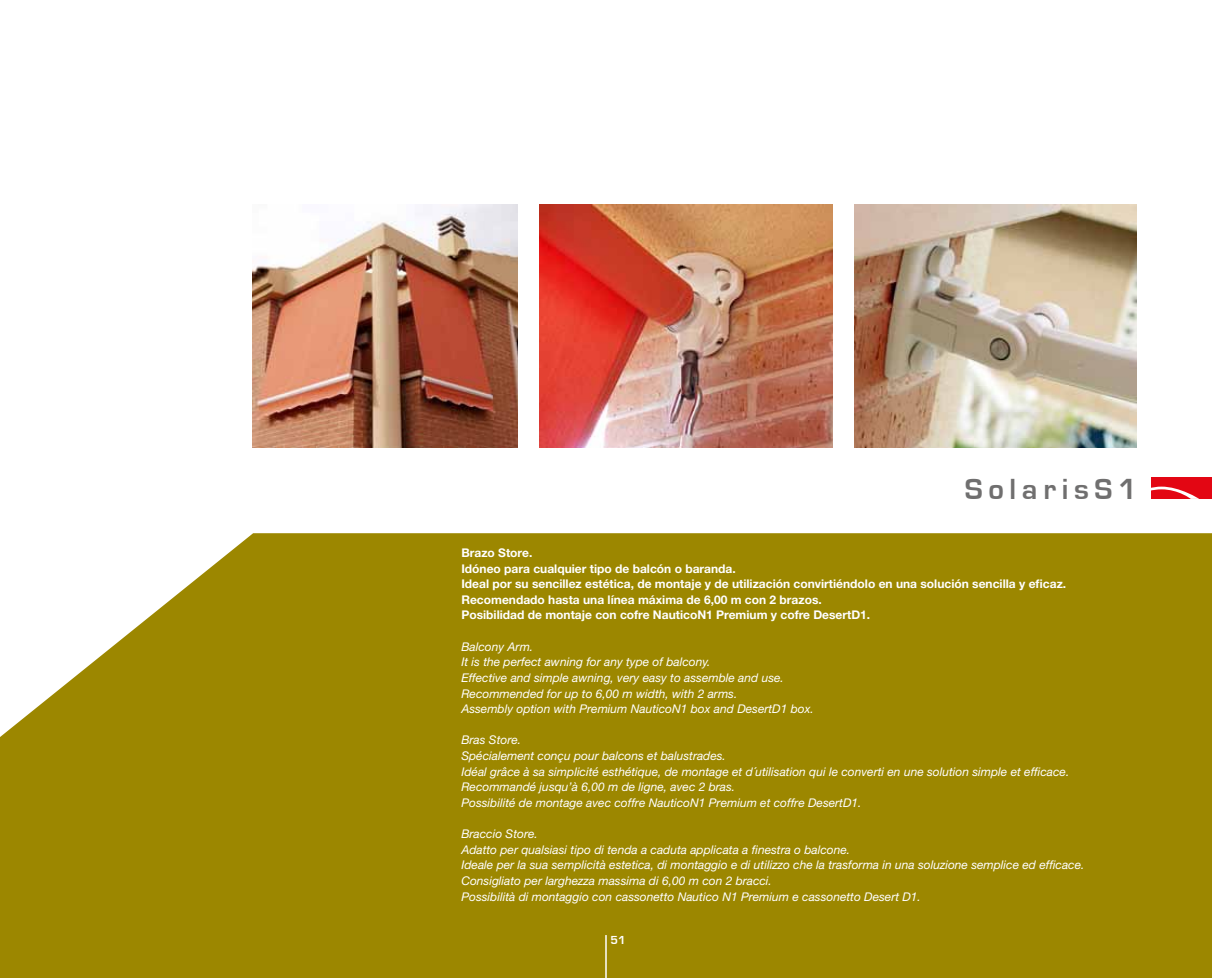
<style>
.page{position:relative;width:1212px;height:978px;background:#fff}
.page>*{position:absolute;margin:0;border:0;box-sizing:border-box;transform-origin:0 0}
.t1{font:700 30px "Eurostile";letter-spacing:.19em;color:#706f6f}
.t2{font:italic 12px/15.6px "Helvetica Neue";color:#fff}
.t3{font:700 12px/15.6px "Helvetica Neue";color:#fff}
.t4{font:700 12px "Eurostile";color:#fff}
</style>
<div class="page">
<div style="left:1151px;top:478px;width:61px;height:21px;background:#e30613"></div>
<svg style="left:1151px;top:487px;width:48px;height:12px"></svg>
<div style="left:0;top:533px;width:1212px;height:445px;background:#9c8700"></div>
<hr style="left:605px;top:935px;width:2px;height:43px;background:#fff">
<img style="left:252px;top:205px;width:266px;height:243px">
<img style="left:539px;top:205px;width:294px;height:243px">
<img style="left:855px;top:205px;width:281px;height:243px">
<h1 class="t1" style="left:965px;top:472px;width:174px">SolarisS1</h1>
<p class="t3" style="left:461px;top:545px;width:606px">Brazo Store.<br>Idóneo para cualquier tipo de balcón o baranda.<br>Ideal por su sencillez estética, de montaje y de utilización convirtiéndolo en una solución sencilla y eficaz.<br>Recomendado hasta una línea máxima de 6,00 m con 2 brazos.<br>Posibilidad de montaje con cofre NauticoN1 Premium y cofre DesertD1.</p>
<p class="t2" style="left:461px;top:638px;width:354px">Balcony Arm.<br>It is the perfect awning for any type of balcony.<br>Effective and simple awning, very easy to assemble and use.<br>Recommended for up to 6,00 m width, with 2 arms.<br>Assembly option with Premium NauticoN1 box and DesertD1 box.</p>
<p class="t2" style="left:461px;top:732px;width:609px">Bras Store.<br>Spécialement conçu pour balcons et balustrades.<br>Idéal grâce à sa simplicité esthétique, de montage et d´utilisation qui le converti en une solution simple et efficace.<br>Recommandé jusqu’à 6,00 m de ligne, avec 2 bras.<br>Possibilité de montage avec coffre NauticoN1 Premium et coffre DesertD1.</p>
<p class="t2" style="left:461px;top:826px;width:625px">Braccio Store.<br>Adatto per qualsiasi tipo di tenda a caduta applicata a finestra o balcone.<br>Ideale per la sua semplicità estetica, di montaggio e di utilizzo che la trasforma in una soluzione semplice ed efficace.<br>Consigliato per larghezza massima di 6,00 m con 2 bracci.<br>Possibilità di montaggio con cassonetto Nautico N1 Premium e cassonetto Desert D1.</p>
<p class="t4" style="left:610px;top:933px;width:17px">51</p>
</div>
